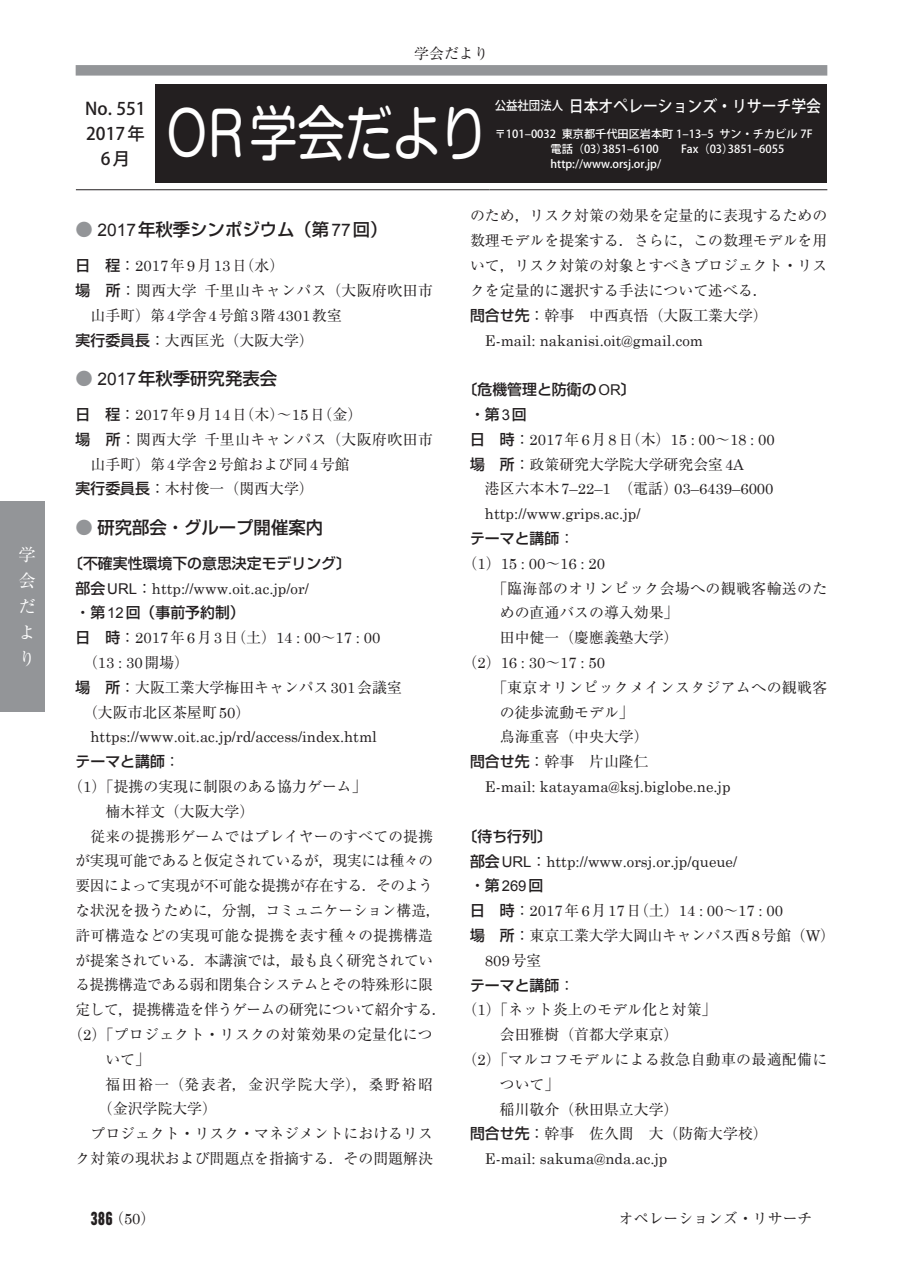
<style>
.page{position:relative;width:903px;height:1275px;background:#fff}
.page>*{position:absolute;margin:0;border:0;box-sizing:border-box;transform-origin:0 0}
.t1{font:59.5px "Shin M Go Pr 6 N";color:#fff;scale:.8 1}
.t2{font:500 17.32px "Shin Go Pr 6";color:#231f20}
.t3{font:500 17.32px/24.8px "Koz Go Pr 6 N";color:#231f20;text-align:center}
.t4{font:17.32px/26.1px "Ryumin Pr 6";color:#fff}
.t5{font:500 16.1px "Koz Go Pr 6 N";color:#fff;scale:.92 1}
.t6{font:14.88px/24.8px "Ryumin Pr 6";color:#231f20}
.t7{font:14.88px/24.8px "Century Schoolbook";color:#231f20}
.t8{font:14.88px/24.8px "Ryumin Pr 6";letter-spacing:.025em;color:#231f20}
.t9{font:14.88px "Ryumin Pr 6";letter-spacing:-.02em;color:#231f20}
.t10{font:500 14.88px/24.8px "Shin Go Pr 6";color:#231f20}
.t11{font:14.88px "Ryumin Pr 6";letter-spacing:.03em;color:#231f20}
.t12{font:14.88px "Ryumin Pr 6";letter-spacing:-.025em;color:#231f20}
.t13{font:14.88px "Ryumin Pr 6";letter-spacing:.02em;color:#231f20}
.t14{font:14.88px "Ryumin Pr 6";letter-spacing:.1em;color:#231f20}
.t15{font:14.88px "MO Suuji HC H Gn";color:#231f20}
.t16{font:14.88px "Arial";color:#231f20}
.t17{font:500 11.2px/14.9px "Koz Go Pr 6 N";color:#fff}
.s1{font-size:12.42px}
.s2{color:#939598}
.s3{font-family:"Arial";font-weight:400}
.s4{font-family:"Shin Go Pr 6";font-weight:500}
.s5{font-family:"Koz Min Pro"}
.s6{font-family:"Ryumin Pr 6"}
.s7{font-family:"Century Schoolbook"}
.s8{font-family:"Arial"}
.s9{font-family:"Koz Min Pro";font-weight:400}
.s10{font-family:"Koz Min Pro";font-weight:500}
</style>
<div class="page">
<div style="left:76px;top:65px;width:751px;height:11px;background:#939598"></div>
<div style="left:0;top:501px;width:45px;height:210px;background:#939598"></div>
<div style="left:155px;top:84px;width:334px;height:98px;background:#231f20"></div>
<div style="left:489px;top:84px;width:338px;height:98px;background:#231f20"></div>
<hr style="left:76px;top:189px;width:79px;height:1px;background:#231f20">
<hr style="left:155px;top:189px;width:334px;height:1px;background:#231f20">
<hr style="left:489px;top:189px;width:338px;height:1px;background:#231f20">
<p class="t4" style="left:19px;top:540px;width:18px">学会だより</p>
<p class="t6" style="left:414px;top:40px;width:76px">学会だより</p>
<p class="t3" style="left:85px;top:97px;width:62px">No. 551<br>2017 年<br>6月</p>
<h1 class="t1" style="left:166px;top:85px;width:404px">OR学会だより</h1>
<p class="t5" style="left:495px;top:97px;width:356px"><span class="s1">公益社団法人</span> 日本オペレーションズ・リサーチ学会</p>
<p class="t17" style="left:550px;top:127px;width:264px;text-indent:-56px">〒101–0032 東京都千代田区岩本町 1–13–5 サン・チカビル 7F電話（03）3851–6100　　Fax （03）3851–6055 http://www.orsj.or.jp/</p>
<p class="t2" style="left:76px;top:215px;width:313px"><span class="s2">●</span> <span class="s3">2017</span>年秋季シンポジウム（第<span class="s3">77</span>回）</p>
<p class="t7" style="left:76px;top:252px;width:210px"><span class="s4">日　程</span><span class="s5">：</span>2017<span class="s6">年</span>9<span class="s6">月</span>13<span class="s6">日（水）</span></p>
<p class="t11" style="left:76px;top:279px;width:359px"><span class="s4">場　所</span><span class="s5">：</span>関西大学千里山キャンパス（大阪府吹田市</p>
<p class="t6" style="left:91px;top:302px;width:253px">山手町）第<span class="s7">4</span>学舎<span class="s7">4</span>号館<span class="s7">3</span>階<span class="s7">4301</span>教室</p>
<p class="t6" style="left:76px;top:327px;width:240px"><span class="s4">実行委員長</span><span class="s5">：</span>大西匡光（大阪大学）</p>
<p class="t2" style="left:76px;top:364px;width:203px"><span class="s2">●</span> <span class="s3">2017</span>年秋季研究発表会</p>
<p class="t6" style="left:76px;top:401px;width:288px"><span class="s4">日　程</span><span class="s5">：</span><span class="s7">2017</span>年<span class="s7">9</span>月<span class="s7">14</span>日（木）～<span class="s7">15</span>日（金）</p>
<p class="t11" style="left:76px;top:427px;width:359px"><span class="s4">場　所</span><span class="s5">：</span>関西大学千里山キャンパス（大阪府吹田市</p>
<p class="t6" style="left:91px;top:451px;width:261px">山手町）第<span class="s7">4</span>学舎<span class="s7">2</span>号館および同<span class="s7">4</span>号館</p>
<p class="t6" style="left:76px;top:476px;width:240px"><span class="s4">実行委員長</span><span class="s5">：</span>木村俊一（関西大学）</p>
<p class="t2" style="left:76px;top:513px;width:249px"><span class="s2">●</span> 研究部会<span class="s5">・</span>グループ開催案内</p>
<p class="t10" style="left:68px;top:550px;width:284px">〔不確実性環境下の意思決定モデリング〕</p>
<p class="t7" style="left:76px;top:574px;width:235px"><span class="s4">部会</span><span class="s8">URL</span><span class="s5">：</span>http://www.oit.ac.jp/or/</p>
<p class="t10" style="left:76px;top:599px;width:171px"><span class="s5">・</span>第<span class="s3">12</span>回（事前予約制）</p>
<p class="t7" style="left:83px;top:624px;width:299px;text-indent:-7px"><span class="s4">日　時</span><span class="s5">：</span>2017<span class="s6">年</span>6<span class="s6">月</span>3<span class="s6">日（土）</span>14 : 00<span class="s6">～</span>17 : 00<span class="s6">（</span>13 : 30<span class="s6">開場）</span></p>
<p class="t6" style="left:83px;top:674px;width:320px;text-indent:-7px"><span class="s4">場　所</span><span class="s5">：</span>大阪工業大学梅田キャンパス<span class="s7">301</span>会議室（大阪市北区茶屋町<span class="s7">50</span>）</p>
<p class="t7" style="left:91px;top:723px;width:288px">https://www.oit.ac.jp/rd/access/index.html</p>
<p class="t10" style="left:76px;top:748px;width:106px">テーマと講師<span class="s9">：</span></p>
<p class="t6" style="left:68px;top:773px;width:300px">（<span class="s7">1</span>）「提携の実現に制限のある協力ゲーム」</p>
<p class="t6" style="left:105px;top:798px;width:150px">楠木祥文（大阪大学）</p>
<p class="t8" style="left:90px;top:823px;width:344px">従来の提携形ゲームではプレイヤーのすべての提携</p>
<p class="t9" style="left:76px;top:849px;width:359px">が実現可能であると仮定されているが<span class="s5">，</span>現実には種々の</p>
<p class="t6" style="left:76px;top:872px;width:359px">要因によって実現が不可能な提携が存在する<span class="s5">．</span>そのよう</p>
<p class="t6" style="left:75px;top:897px;width:366px">な状況を扱うために<span class="s5">，</span>分割<span class="s5">，</span>コミュニケーション構造<span class="s5">，</span></p>
<p class="t8" style="left:76px;top:922px;width:359px">許可構造などの実現可能な提携を表す種々の提携構造</p>
<p class="t9" style="left:76px;top:948px;width:359px">が提案されている<span class="s5">．</span>本講演では<span class="s5">，</span>最も良く研究されてい</p>
<p class="t9" style="left:75px;top:973px;width:359px">る提携構造である弱和閉集合システムとその特殊形に限</p>
<p class="t12" style="left:76px;top:998px;width:372px">定して<span class="s5">，</span>提携構造を伴うゲームの研究について紹介する<span class="s5">．</span></p>
<p class="t8" style="left:68px;top:1021px;width:366px">（<span class="s7">2</span>）「プロジェクト<span class="s5">・</span>リスクの対策効果の定量化につ</p>
<p class="t6" style="left:105px;top:1046px;width:46px">いて」</p>
<p class="t14" style="left:105px;top:1072px;width:329px">福田裕一（発表者<span class="s5">，</span>金沢学院大学）<span class="s5">，</span>桑野裕昭</p>
<p class="t6" style="left:98px;top:1096px;width:121px">（金沢学院大学）</p>
<p class="t6" style="left:91px;top:1120px;width:344px">プロジェクト<span class="s5">・</span>リスク<span class="s5">・</span>マネジメントにおけるリス</p>
<p class="t6" style="left:76px;top:1145px;width:359px">ク対策の現状および問題点を指摘する<span class="s5">．</span>その問題解決</p>
<p class="t6" style="left:470px;top:203px;width:359px">のため<span class="s5">，</span>リスク対策の効果を定量的に表現するための数理モデルを提案する<span class="s5">．</span>さらに<span class="s5">，</span>この数理モデルを用いて<span class="s5">，</span>リスク対策の対象とすべきプロジェクト<span class="s5">・</span>リスクを定量的に選択する手法について述べる<span class="s5">．<br></span><span class="s4">問合せ先</span><span class="s5">：</span>幹事　中西真悟（大阪工業大学）</p>
<p class="t7" style="left:485px;top:326px;width:219px">E-mail: nakanisi.oit@gmail.com</p>
<p class="t10" style="left:470px;top:376px;width:167px;text-indent:-7px">〔危機管理と防衛の<span class="s3">OR</span>〕<span class="s5">・</span>第<span class="s3">3</span>回</p>
<p class="t7" style="left:470px;top:426px;width:306px"><span class="s4">日　時</span><span class="s5">：</span>2017<span class="s6">年</span>6<span class="s6">月</span>8<span class="s6">日（木）</span>15 : 00<span class="s6">～</span>18 : 00</p>
<p class="t6" style="left:470px;top:451px;width:275px"><span class="s4">場　所</span><span class="s5">：</span>政策研究大学院大学研究会室<span class="s7">4A</span></p>
<p class="t7" style="left:485px;top:475px;width:290px"><span class="s6">港区六本木</span>7–22–1<span class="s6">　（電話）</span>03–6439–6000 http://www.grips.ac.jp/</p>
<p class="t10" style="left:470px;top:525px;width:106px">テーマと講師<span class="s9">：</span></p>
<p class="t7" style="left:463px;top:550px;width:144px"><span class="s6">（</span>1<span class="s6">）</span>15 : 00<span class="s6">～</span>16 : 20</p>
<p class="t8" style="left:500px;top:575px;width:329px;text-indent:-7px">「臨海部のオリンピック会場への観戦客輸送のための直通バスの導入効果」<br>田中健一（慶應義塾大学）</p>
<p class="t7" style="left:463px;top:649px;width:144px"><span class="s6">（</span>2<span class="s6">）</span>16 : 30<span class="s6">～</span>17 : 50</p>
<p class="t8" style="left:492px;top:674px;width:336px">「東京オリンピックメインスタジアムへの観戦客</p>
<p class="t6" style="left:500px;top:699px;width:135px">の徒歩流動モデル」</p>
<p class="t6" style="left:500px;top:724px;width:150px">鳥海重喜（中央大学）</p>
<p class="t6" style="left:470px;top:748px;width:180px"><span class="s4">問合せ先</span><span class="s5">：</span>幹事　片山隆仁</p>
<p class="t7" style="left:485px;top:773px;width:247px">E-mail: katayama@ksj.biglobe.ne.jp</p>
<p class="t10" style="left:463px;top:823px;width:91px">〔待ち行列〕</p>
<p class="t7" style="left:470px;top:847px;width:268px"><span class="s4">部会</span><span class="s8">URL</span><span class="s5">：</span>http://www.orsj.or.jp/queue/</p>
<p class="t16" style="left:470px;top:876px;width:75px"><span class="s10">・</span><span class="s4">第</span>269<span class="s4">回</span></p>
<p class="t7" style="left:470px;top:897px;width:314px"><span class="s4">日　時</span><span class="s5">：</span>2017<span class="s6">年</span>6<span class="s6">月</span>17<span class="s6">日（土）</span>14 : 00<span class="s6">～</span>17 : 00</p>
<p class="t6" style="left:470px;top:922px;width:366px"><span class="s4">場　所</span><span class="s5">：</span>東京工業大学大岡山キャンパス西<span class="s7">8</span>号館（<span class="s7">W</span>）</p>
<p class="t7" style="left:485px;top:947px;width:58px">809<span class="s6">号室</span></p>
<p class="t10" style="left:470px;top:972px;width:106px">テーマと講師<span class="s9">：</span></p>
<p class="t6" style="left:463px;top:997px;width:255px">（<span class="s7">1</span>）「ネット炎上のモデル化と対策」</p>
<p class="t6" style="left:500px;top:1021px;width:180px">会田雅樹（首都大学東京）</p>
<p class="t13" style="left:463px;top:1048px;width:366px">（<span class="s7">2</span>）「マルコフモデルによる救急自動車の最適配備に</p>
<p class="t6" style="left:500px;top:1071px;width:61px">ついて」</p>
<p class="t6" style="left:500px;top:1096px;width:180px">稲川敬介（秋田県立大学）</p>
<p class="t6" style="left:470px;top:1121px;width:299px"><span class="s4">問合せ先</span><span class="s5">：</span>幹事　佐久間　大（防衛大学校）</p>
<p class="t7" style="left:485px;top:1145px;width:184px">E-mail: sakuma@nda.ac.jp</p>
<p class="t15" style="left:91px;top:1211px;width:66px">386<span class="s6">（</span><span class="s7">50</span><span class="s6">）</span></p>
<p class="t6" style="left:619px;top:1205px;width:195px">オペレーションズ<span class="s5">・</span>リサーチ</p>
</div>
